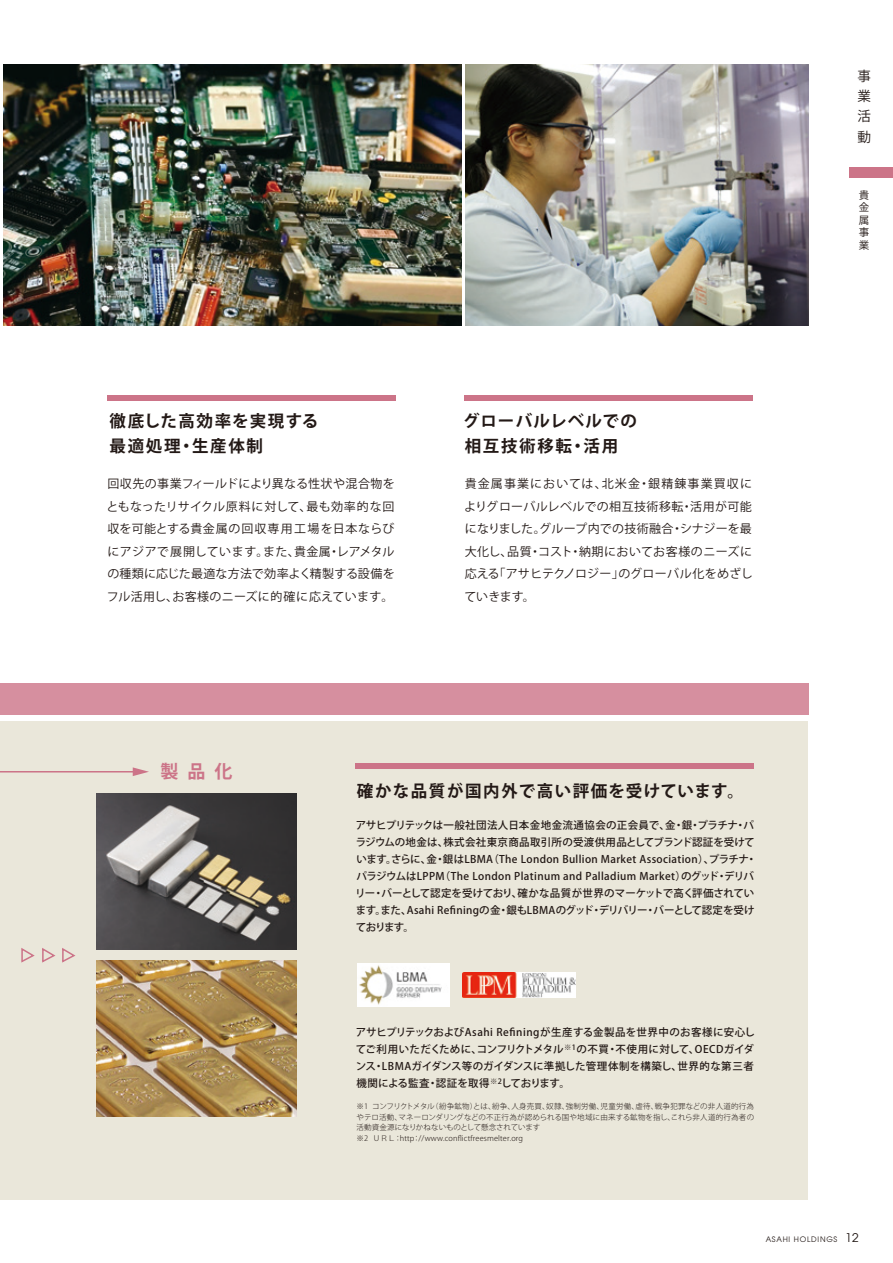
<style>
.page{position:relative;width:893px;height:1263px;background:#fff}
.page>*{position:absolute;margin:0;border:0;box-sizing:border-box;transform-origin:0 0}
.t1{font:700 16.5px/25.5px "Koz Go Pr 6 N";letter-spacing:.09em;color:#231916}
.t2{font:13.5px/20.2px "Koz Go Pro";color:#231916;text-align:justify}
.t3{font:12px/22.5px "Koz Go Pro";letter-spacing:.02em;color:#231916;text-align:justify}
.t4{font:500 10.5px/17.1px "Koz Go Pro";letter-spacing:.03em;color:#231916;text-align:justify}
.t5{font:10.5px/12.6px "Koz Go Pro";color:#231916;text-align:justify}
.t6{font:300 7.5px/10.5px "Koz Go Pro";letter-spacing:.02em;color:#231916}
.t7{font:7.5px "Avant Garde";letter-spacing:.1em;color:#231916}
.s1{font-size:12px}
</style>
<div class="page">
<div style="left:0;top:721px;width:808px;height:478px;background:#eae7da"></div>
<div style="left:0;top:683px;width:808px;height:31px;background:#d68f9f"></div>
<div style="left:850px;top:167px;width:43px;height:11px;background:#cc7488"></div>
<img style="left:96px;top:794px;width:201px;height:156px">
<img style="left:96px;top:961px;width:201px;height:156px">
<svg style="left:21px;top:948px;width:14px;height:15px"></svg>
<svg style="left:42px;top:948px;width:34px;height:15px"></svg>
<div style="left:356px;top:763px;width:398px;height:5px;background:#cc7488"></div>
<div style="left:107px;top:395px;width:288px;height:5px;background:#cc7488"></div>
<div style="left:465px;top:395px;width:288px;height:5px;background:#cc7488"></div>
<img style="left:3px;top:65px;width:458px;height:261px">
<img style="left:466px;top:65px;width:342px;height:261px">
<img style="left:463px;top:972px;width:112px;height:26px">
<img style="left:358px;top:964px;width:91px;height:42px">
<hr style="left:0;top:771px;width:136px;height:1px;background:#cc7488">
<svg style="left:133px;top:767px;width:16px;height:9px"></svg>
<h1 class="t1" style="left:110px;top:408px;width:210px">徹底した高効率を実現する最適処理・生産体制</h1>
<h1 class="t1" style="left:463px;top:408px;width:175px">グローバルレベルでの相互技術移転・活用</h1>
<p class="t3" style="left:106px;top:473px;width:290px">回収先の事業フィールドにより異なる性状や混合物をともなったリサイクル原料に対して、最も効率的な回収を可能とする貴金属の回収専用工場を日本ならびにアジアで展開しています。また、貴金属・レアメタルの種類に応じた最適な方法で効率よく精製する設備をフル活用し、お客様のニーズに的確に応えています。</p>
<p class="t3" style="left:464px;top:473px;width:290px">貴金属事業においては、北米金・銀精錬事業買収によりグローバルレベルでの相互技術移転・活用が可能になりました。グループ内での技術融合・シナジーを最大化し、品質・コスト・納期においてお客様のニーズに応える「アサヒテクノロジー」のグローバル化をめざしていきます。</p>
<p class="t2" style="left:858px;top:66px;width:15px">事業活動</p>
<p class="t5" style="left:859px;top:189px;width:12px">貴金属事業</p>
<h1 class="t1" style="left:357px;top:778px;width:389px">確かな品質が国内外で高い評価を受けています。</h1>
<p class="t4" style="left:355px;top:817px;width:403px;text-align:left">アサヒプリテックは一般社団法人日本金地金流通協会の正会員で、金・銀・プラチナ・パラジウムの地金は、株式会社東京商品取引所の受渡供用品としてブランド認証を受けています。さらに、金・銀はLBMA（The London Bullion Market Association）、プラチナ・パラジウムはLPPM（The London Platinum and Palladium Market）のグッド・デリバリー・バーとして認定を受けており、確かな品質が世界のマーケットで高く評価されています。また、Asahi Refiningの金・銀もLBMAのグッド・デリバリー・バーとして認定を受けております。</p>
<p class="t4" style="left:356px;top:1024px;width:401px">アサヒプリテックおよびAsahi Refiningが生産する金製品を世界中のお客様に安心してご利用いただくために、コンフリクトメタル<sup>※1</sup>の不買・不使用に対して、OECDガイダンス・LBMAガイダンス等のガイダンスに準拠した管理体制を構築し、世界的な第三者機関による監査・認証を取得<sup>※2</sup>しております。</p>
<p class="t6" style="left:356px;top:1101px;width:399px">※1 コンフリクトメタル（紛争鉱物）とは、紛争、人身売買、奴隷、強制労働、児童労働、虐待、戦争犯罪などの非人道的行為やテロ活動、マネーロンダリングなどの不正行為が認められる国や地域に由来する鉱物を指し、これら非人道的行為者の活動資金源になりかねないものとして懸念されています<br>※2 ＵＲＬ：http：//www.conflictfreesmelter.org</p>
<p class="t7" style="left:766px;top:1234px;width:95px">ASAHI HOLDINGS <span class="s1">12</span></p>
</div>
